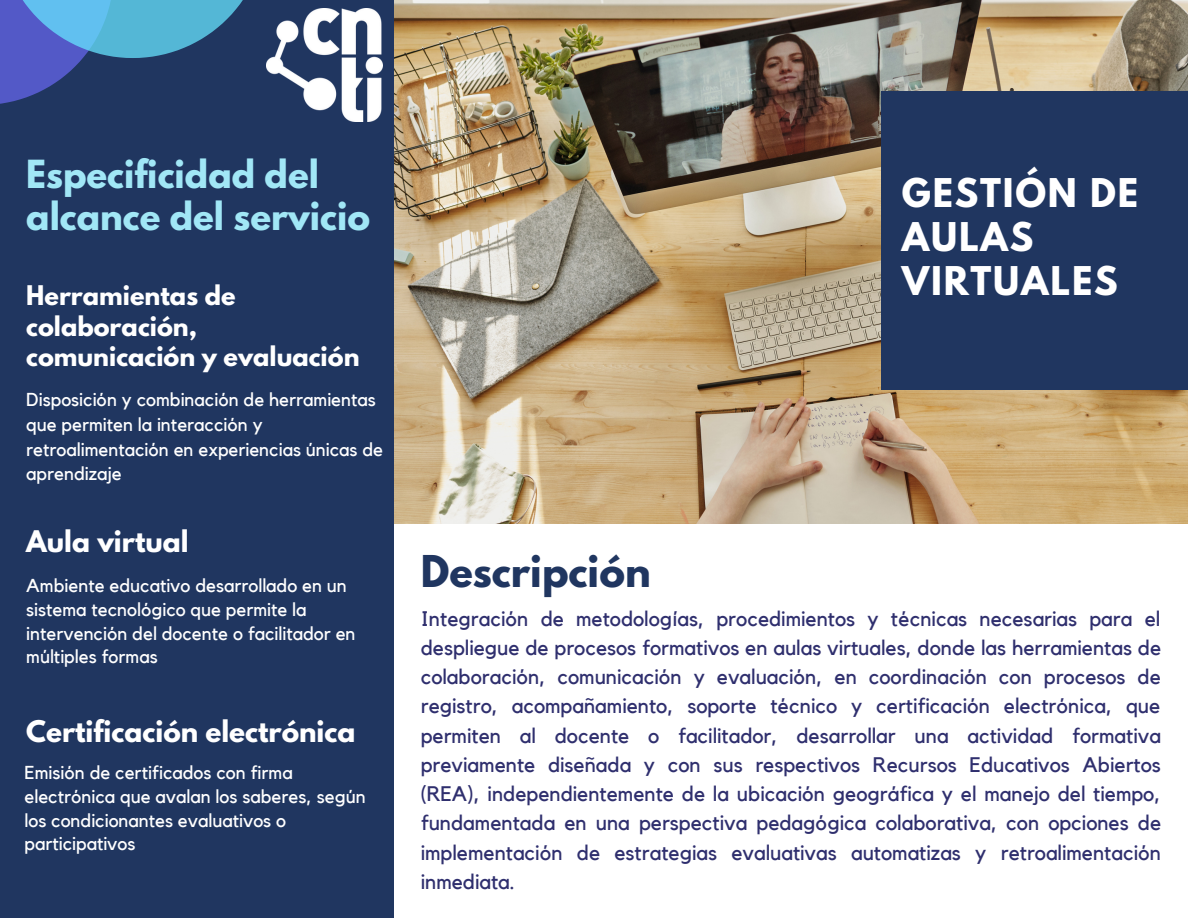
<style>
.page{position:relative;width:1188px;height:918px;background:#fff}
.page>*{position:absolute;margin:0;border:0;box-sizing:border-box;transform-origin:0 0}
.t1{font:700 38.85px "League Spartan";color:#203660}
.t2{font:700 35.1px/43.8px "League Spartan";letter-spacing:.05em;color:#fff}
.t3{font:700 34.35px/41.7px "League Spartan";color:#a1e7f6}
.t4{font:700 26.4px "League Spartan";color:#fff}
.t5{font:700 24px/30.3px "League Spartan";color:#fff}
.t6{font:21px/29.2px "Kollektif";color:#2f2f6e;text-align:justify}
.t7{font:18.75px/23.7px "Kollektif";color:#fff}
</style>
<div class="page">
<img style="left:394px;top:0;width:794px;height:524px">
<div style="left:0;top:0;width:394px;height:918px;background:#203660"></div>
<svg style="left:0;top:58px;width:83px;height:46px;fill:#5359c7"></svg>
<svg style="left:0;top:0;width:243px;height:58px;background:#4e91c7"></svg>
<div style="left:882px;top:92px;width:306px;height:298px;background:#203660"></div>
<img style="left:266px;top:8px;width:116px;height:114px">
<h3 class="t3" style="left:26px;top:158px;width:345px">Especificidad del alcance del servicio</h3>
<p class="t5" style="left:26px;top:284px;width:335px">Herramientas de colaboración, comunicación y evaluación</p>
<p class="t7" style="left:26px;top:388px;width:358px;line-height:24.8px">Disposición y combinación de herramientas que permiten la interacción y retroalimentación en experiencias únicas de aprendizaje</p>
<p class="t4" style="left:26px;top:528px;width:164px">Aula virtual</p>
<p class="t7" style="left:26px;top:575px;width:331px">Ambiente educativo desarrollado en un sistema tecnológico que permite la intervención del docente o facilitador en múltiples formas</p>
<p class="t4" style="left:26px;top:718px;width:331px">Certificación electrónica</p>
<p class="t7" style="left:25px;top:762px;width:343px">Emisión de certificados con firma electrónica que avalan los saberes, según los condicionantes evaluativos o participativos</p>
<h2 class="t2" style="left:902px;top:175px;width:238px">GESTIÓN DE<br>AULAS<br>VIRTUALES</h2>
<h1 class="t1" style="left:421px;top:552px;width:231px">Descripción</h1>
<p class="t6" style="left:421px;top:604px;width:742px">Integración de metodologías, procedimientos y técnicas necesarias para el despliegue de procesos formativos en aulas virtuales, donde las herramientas de colaboración, comunicación y evaluación, en coordinación con procesos de registro, acompañamiento, soporte técnico y certificación electrónica, que permiten al docente o facilitador, desarrollar una actividad formativa previamente diseñada y con sus respectivos Recursos Educativos Abiertos (REA), independientemente de la ubicación geográfica y el manejo del tiempo, fundamentada en una perspectiva pedagógica colaborativa, con opciones de implementación de estrategias evaluativas automatizas y retroalimentación inmediata.</p>
</div>
